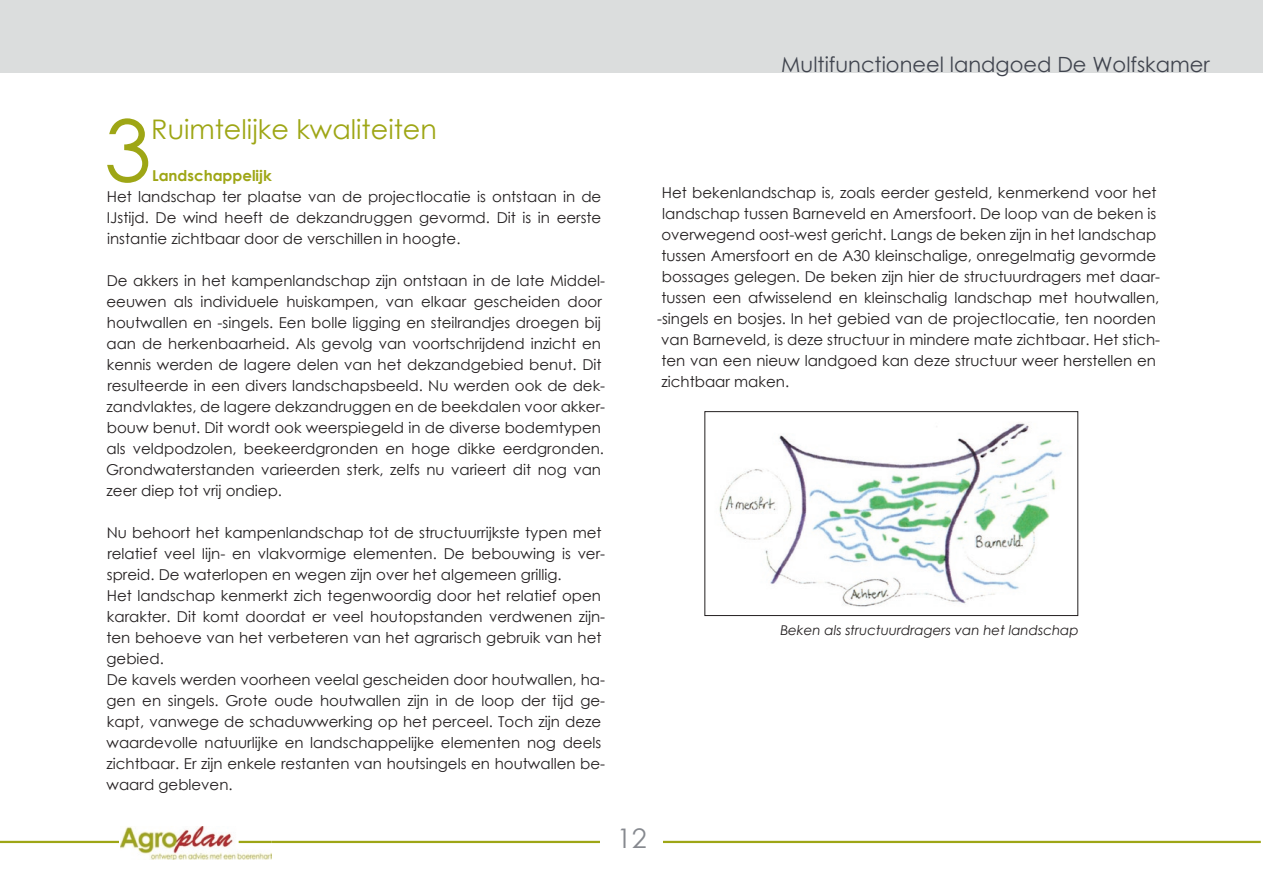
<style>
.page{position:relative;width:1263px;height:893px;background:#fff}
.page>*{position:absolute;margin:0;border:0;box-sizing:border-box;transform-origin:0 0}
.t1{font:85.5px "Century Gothic";color:#9ea615}
.t2{font:27px "Century Gothic";color:#9ea615}
.t3{font:27px "Century Gothic";color:#86898f}
.t4{font:21px "Century Gothic";color:#40444e}
.t5{font:15px/21px "Century Gothic";color:#231f20}
.t6{font:700 15px "Century Gothic";color:#9ea615}
.t7{font:italic 13.5px "Century Gothic";color:#231f20}
</style>
<div class="page">
<hr style="left:0;top:841px;width:1261px;height:2px;background:#9ea616">
<div style="left:600px;top:828px;width:63px;height:30px;background:#fff"></div>
<img style="left:121px;top:826px;width:150px;height:33px">
<hr style="left:239px;top:841px;width:33px;height:2px;background:#9da515">
<div style="left:0;top:0;width:1263px;height:72px;background:#dbdddd"></div>
<img style="left:719px;top:422px;width:344px;height:185px">
<div style="left:705px;top:411px;width:373px;height:205px;border:1px solid #231f20"></div>
<h3 class="t4" style="left:781px;top:50px;width:430px">Multifunctioneel landgoed De Wolfskamer</h3>
<h1 class="t1" style="left:104px;top:91px;width:49px">3</h1>
<h2 class="t2" style="left:151px;top:111px;width:287px">Ruimtelijke kwaliteiten</h2>
<p class="t6" style="left:152px;top:164px;width:121px">Landschappelijk</p>
<p class="t5" style="left:107px;top:186px;width:496px;text-align:justify">Het landschap ter plaatse van de projectlocatie is ontstaan in de IJstijd. De wind heeft de dekzandruggen gevormd. Dit is in eerste instantie zichtbaar door de verschillen in hoogte.</p>
<p class="t5" style="left:106px;top:270px;width:500px">De akkers in het kampenlandschap zijn ontstaan in de late Middel&shy;eeuwen als individuele huiskampen, van elkaar gescheiden door houtwallen en -singels. Een bolle ligging en steilrandjes droegen bij aan de herkenbaarheid. Als gevolg van voortschrijdend inzicht en kennis werden de lagere delen van het dekzandgebied benut. Dit resulteerde in een divers landschapsbeeld. Nu werden ook de dek&shy;zandvlaktes, de lagere dekzandruggen en de beekdalen voor akker&shy;bouw benut. Dit wordt ook weerspiegeld in de diverse bodemtypen als veldpodzolen, beekeerdgronden en hoge dikke eerdgronden.<br>Grondwaterstanden varieerden sterk, zelfs nu varieert dit nog van zeer diep tot vrij ondiep.</p>
<p class="t5" style="left:106px;top:522px;width:500px">Nu behoort het kampenlandschap tot de structuurrijkste typen met relatief veel Iijn- en vlakvormige elementen. De bebouwing is ver&shy;spreid. De waterlopen en wegen zijn over het algemeen grillig.<br>Het landschap kenmerkt zich tegenwoordig door het relatief open karakter. Dit komt doordat er veel houtopstanden verdwenen zijn&shy;ten behoeve van het verbeteren van het agrarisch gebruik van het gebied.<br>De kavels werden voorheen veelal gescheiden door houtwallen, ha&shy;gen en singels. Grote oude houtwallen zijn in de loop der tijd ge&shy;kapt, vanwege de schaduwwerking op het perceel. Toch zijn deze waardevolle natuurlijke en landschappelijke elementen nog deels zichtbaar. Er zijn enkele restanten van houtsingels en houtwallen be&shy;waard gebleven.</p>
<p class="t5" style="left:662px;top:181px;width:496px">Het bekenlandschap is, zoals eerder gesteld, kenmerkend voor het</p>
<p class="t5" style="left:662px;top:202px;width:495px">landschap tussen Barneveld en Amersfoort. De loop van de beken is</p>
<p class="t5" style="left:661px;top:223px;width:496px">overwegend oost-west gericht. Langs de beken zijn in het landschap</p>
<p class="t5" style="left:661px;top:244px;width:496px">tussen Amersfoort en de A30 kleinschalige, onregelmatig gevormde</p>
<p class="t5" style="left:662px;top:265px;width:500px">bossages gelegen. De beken zijn hier de structuurdragers met daar-</p>
<p class="t5" style="left:661px;top:286px;width:499px">tussen een afwisselend en kleinschalig landschap met houtwallen,</p>
<p class="t5" style="left:657px;top:307px;width:500px">-singels en bosjes. In het gebied van de projectlocatie, ten noorden</p>
<p class="t5" style="left:661px;top:328px;width:500px">van Barneveld, is deze structuur in mindere mate zichtbaar. Het stich-</p>
<p class="t5" style="left:661px;top:349px;width:496px">ten van een nieuw landgoed kan deze structuur weer herstellen en</p>
<p class="t5" style="left:661px;top:370px;width:129px">zichtbaar maken.</p>
<h2 class="t3" style="left:617px;top:819px;width:31px">12</h2>
<p class="t7" style="left:780px;top:621px;width:300px">Beken als structuurdragers van het landschap</p>
</div>
